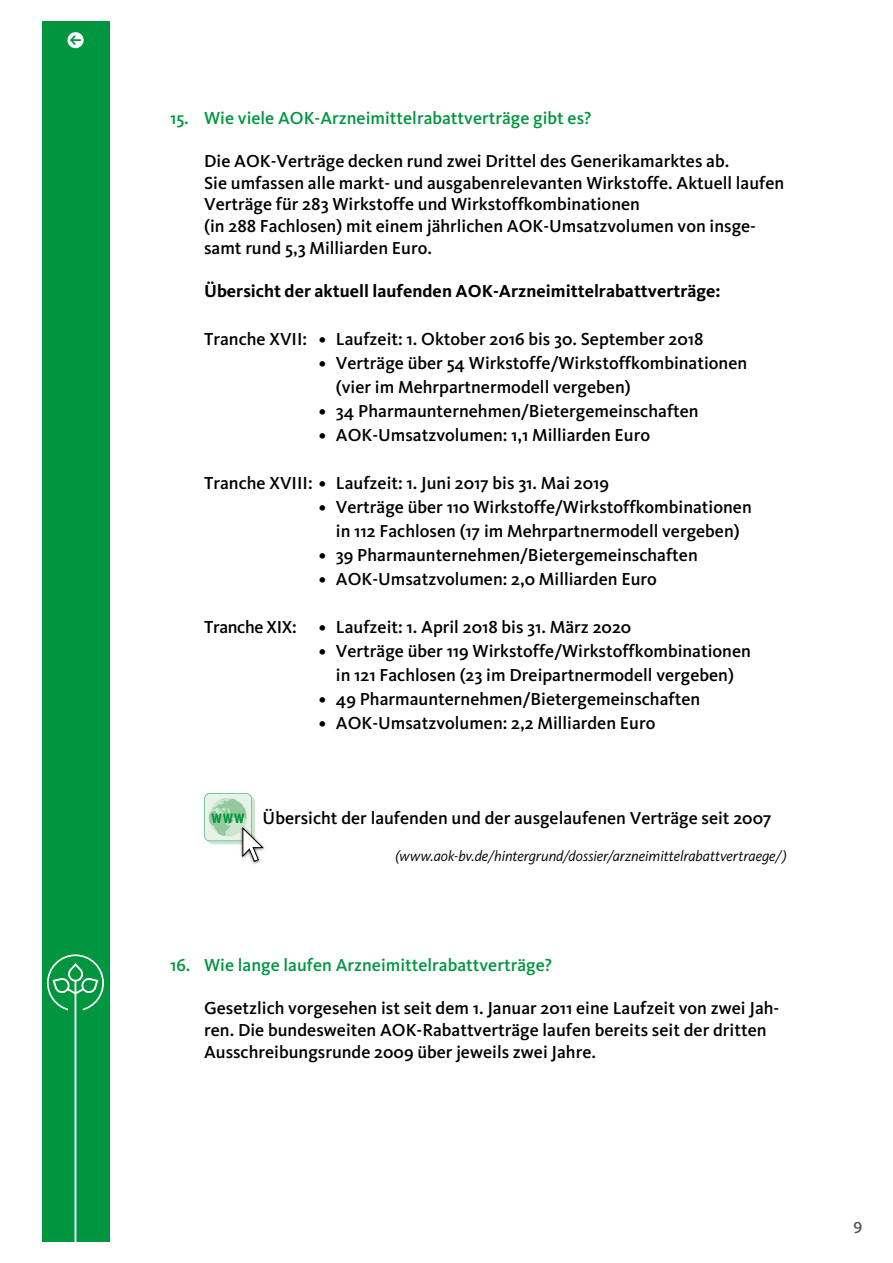
<style>
.page{position:relative;width:893px;height:1263px;background:#fff}
.page>*{position:absolute;margin:0;border:0;box-sizing:border-box;transform-origin:0 0}
.Fließtext{font:500 18px/21.6px "Kievit";color:#000}
.Frage{font:500 18px "Kievit";color:#00963f}
.Fließtext-2{font:700 18px "Kievit";color:#000}
.t1{font:700 18px "DIN Cond";color:#00963f}
.t2{font:16.5px "Kievit Medium SC";color:#565656}
.t3{font:italic 15px "Kievit";letter-spacing:-.005em;color:#000}
</style>
<div class="page">
<div style="left:43px;top:21px;width:67px;height:1221px;background:#00963f"></div>
<svg style="left:47px;top:954px;width:57px;height:288px"></svg>
<img style="left:252px;top:862px;width:7px;height:2px">
<svg style="left:204px;top:793px;width:60px;height:69px"></svg>
<p class="Frage" style="left:170px;top:107px;width:423px">15. Wie viele AOK-Arzneimittelrabattverträge gibt es?</p>
<p class="Fließtext" style="left:204px;top:150px;width:582px">Die AOK-Verträge decken rund zwei Drittel des Generikamarktes ab.<br>Sie umfassen alle markt- und ausgabenrelevanten Wirkstoffe. Aktuell laufen Verträge für 283 Wirkstoffe und Wirkstoffkombinationen<br>(in 288 Fachlosen) mit einem jährlichen AOK-Umsatzvolumen von insge&shy;samt rund 5,3 Milliarden Euro.</p>
<p class="Fließtext-2" style="left:204px;top:280px;width:518px">Übersicht der aktuell laufenden AOK-Arzneimittelrabattverträge:</p>
<p class="Fließtext" style="left:204px;top:328px;width:501px">Tranche XVII: • Laufzeit: 1. Oktober 2016 bis 30. September 2018</p>
<p class="Fließtext" style="left:336px;top:351px;width:413px;line-height:24px;text-indent:-17px">• Verträge über 54 Wirkstoffe/Wirkstoffkombinationen (vier im Mehrpartnermodell vergeben)</p>
<p class="Fließtext" style="left:319px;top:400px;width:381px">• 34 Pharmaunternehmen/Bietergemeinschaften</p>
<p class="Fließtext" style="left:319px;top:424px;width:333px">• AOK-Umsatzvolumen: 1,1 Milliarden Euro</p>
<p class="Fließtext" style="left:204px;top:472px;width:406px">Tranche XVIII: • Laufzeit: 1. Juni 2017 bis 31. Mai 2019</p>
<p class="Fließtext" style="left:319px;top:495px;width:434px;line-height:24px;text-align:center">• Verträge über 110 Wirkstoffe/Wirkstoffkombinationen in 112 Fachlosen (17 im Mehrpartnermodell vergeben)</p>
<p class="Fließtext" style="left:319px;top:544px;width:380px">• 39 Pharmaunternehmen/Bietergemeinschaften</p>
<p class="Fließtext" style="left:319px;top:568px;width:339px">• AOK-Umsatzvolumen: 2,0 Milliarden Euro</p>
<p class="Fließtext" style="left:204px;top:616px;width:429px">Tranche XIX: • Laufzeit: 1. April 2018 bis 31. März 2020</p>
<p class="Fließtext" style="left:319px;top:639px;width:434px;line-height:24px;text-align:center">• Verträge über 119 Wirkstoffe/Wirkstoffkombinationen in 121 Fachlosen (23 im Dreipartnermodell vergeben)</p>
<p class="Fließtext" style="left:319px;top:688px;width:383px">• 49 Pharmaunternehmen/Bietergemeinschaften</p>
<p class="Fließtext" style="left:319px;top:712px;width:338px">• AOK-Umsatzvolumen: 2,2 Milliarden Euro</p>
<p class="t1" style="left:212px;top:806px;width:34px">www</p>
<p class="Fließtext" style="left:263px;top:807px;width:510px">Übersicht der laufenden und der ausgelaufenen Verträge seit 2007</p>
<p class="t3" style="left:396px;top:847px;width:393px">(www.aok-bv.de/hintergrund/dossier/arzneimittelrabattvertraege/)</p>
<p class="Frage" style="left:170px;top:954px;width:384px">16. Wie lange laufen Arzneimittelrabattverträge?</p>
<p class="Fließtext" style="left:204px;top:997px;width:577px">Gesetzlich vorgesehen ist seit dem 1. Januar 2011 eine Laufzeit von zwei Jah&shy;ren. Die bundesweiten AOK-Rabattverträge laufen bereits seit der dritten<br>Ausschreibungsrunde 2009 über jeweils zwei Jahre.</p>
<p class="t2" style="left:854px;top:1217px;width:10px">9</p>
</div>
